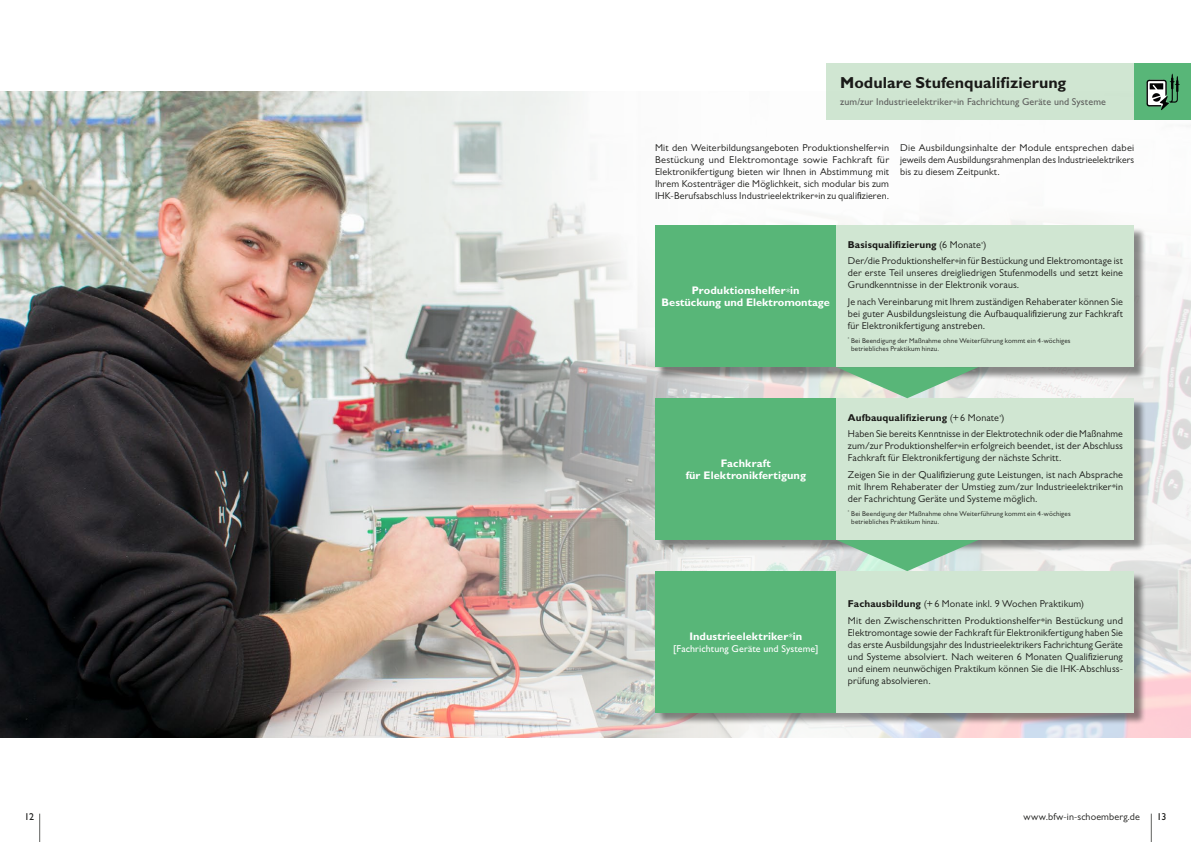
<style>
.page{position:relative;width:1191px;height:842px;background:#fff}
.page>*{position:absolute;margin:0;border:0;box-sizing:border-box;transform-origin:0 0}
.t1{font:700 16px "Gill Sans MT Pro";color:#1a1a18}
.t2{font:700 11px/12px "Gill Sans MT Pro";letter-spacing:.005em;color:#fff;text-align:center}
.t3{font:10px/12px "Gill Sans MT Pro";letter-spacing:.015em;color:#1a1a18}
.t4{font:500 10px "Gill Sans MT Pro";letter-spacing:.005em;color:#5f605e}
.t5{font:500 10px "Gill Sans MT Pro";letter-spacing:.005em;color:#fff}
.t6{font:500 10px "Gill Sans MT Pro";color:#1a1a18}
.t7{font:7px/8.4px "Gill Sans MT Pro";letter-spacing:.025em;color:#1a1a18}
.s1{font-weight:400}
.s2{font-weight:700}
</style>
<div class="page">
<svg style="left:1151px;top:814px;width:1px;height:28px"></svg>
<svg style="left:39px;top:814px;width:1px;height:28px"></svg>
<img style="left:0;top:91px;width:264px;height:646px">
<img style="left:264px;top:91px;width:927px;height:646px">
<div style="left:826px;top:63px;width:308px;height:56px;background:#d0e6d2"></div>
<div style="left:1134px;top:63px;width:57px;height:56px;background:#58b678"></div>
<svg style="left:1146px;top:73px;width:33px;height:37px"></svg>
<div style="left:656px;top:227px;width:490px;height:152px;background:#1a1a18;opacity:.5"></div>
<div style="left:655px;top:225px;width:181px;height:142px;background:#58b678"></div>
<div style="left:836px;top:225px;width:298px;height:142px;background:#d0e6d2"></div>
<div style="left:656px;top:400px;width:490px;height:152px;background:#1a1a18;opacity:.5"></div>
<div style="left:655px;top:398px;width:181px;height:142px;background:#58b678"></div>
<div style="left:836px;top:398px;width:298px;height:142px;background:#d0e6d2"></div>
<div style="left:656px;top:573px;width:490px;height:152px;background:#1a1a18;opacity:.5"></div>
<div style="left:655px;top:571px;width:181px;height:142px;background:#58b678"></div>
<div style="left:836px;top:571px;width:298px;height:142px;background:#d0e6d2"></div>
<svg style="left:836px;top:367px;width:142px;height:31px;background:#9bcaa7"></svg>
<svg style="left:836px;top:540px;width:142px;height:31px;background:#94caa9"></svg>
<h1 class="t1" style="left:840px;top:72px;width:227px">Modulare Stufenqualifizierung</h1>
<p class="t4" style="left:840px;top:96px;width:267px">zum/zur Industrieelektriker<span class="s1">*</span>in Fachrichtung Geräte und Systeme</p>
<p class="t3" style="left:655px;top:142px;width:235px;text-align:justify">Mit den Weiterbildungsangeboten Produktionshelfer*in Bestückung und Elektromontage sowie Fachkraft für Elektronikfertigung bieten wir Ihnen in Abstimmung mit Ihrem Kostenträger die Möglichkeit, sich modular bis zum IHK-Berufsabschluss Industrieelektriker*in zu qualifizieren.</p>
<p class="t3" style="left:900px;top:142px;width:235px;text-align:justify">Die Ausbildungsinhalte der Module entsprechen dabei jeweils dem Ausbildungsrahmenplan des Industrieelektrikers bis zu diesem Zeitpunkt.</p>
<p class="t2" style="left:661px;top:284px;width:170px">Produktionshelfer<span class="s1">*</span>in<br>Bestückung und Elektromontage</p>
<p class="t3" style="left:848px;top:237px;width:276px;line-height:16.3px"><span class="s2">Basisqualifizierung</span> (6 Monate<sup>*</sup>)<br>Der/die Produktionshelfer*in für Bestückung und Elektromontage ist</p>
<p class="t3" style="left:848px;top:267px;width:276px">der erste Teil unseres dreigliedrigen Stufenmodells und setzt keine<br>Grundkenntnisse in der Elektronik voraus.</p>
<p class="t3" style="left:848px;top:295px;width:276px;text-align:justify">Je nach Vereinbarung mit Ihrem zuständigen Rehaberater können Sie bei guter Ausbildungsleistung die Aufbauqualifizierung zur Fachkraft für Elektronikfertigung anstreben.</p>
<p class="t7" style="left:851px;top:336px;width:221px;text-indent:-3px"><sup>*</sup> Bei Beendigung der Maßnahme ohne Weiterführung kommt ein 4-wöchiges betriebliches Praktikum hinzu.</p>
<p class="t2" style="left:685px;top:457px;width:122px">Fachkraft<br>für Elektronikfertigung</p>
<p class="t3" style="left:848px;top:409px;width:276px;line-height:16.3px"><span class="s2">Aufbauqualifizierung</span> (+6 Monate<sup>*</sup>)<br>Haben Sie bereits Kenntnisse in der Elektrotechnik oder die Maßnahme</p>
<p class="t3" style="left:848px;top:440px;width:276px">zum/zur Produktionshelfer*in erfolgreich beendet, ist der Abschluss<br>Fachkraft für Elektronikfertigung der nächste Schritt.</p>
<p class="t3" style="left:848px;top:468px;width:276px;text-align:justify">Zeigen Sie in der Qualifizierung gute Leistungen, ist nach Absprache mit Ihrem Rehaberater der Umstieg zum/zur Industrieelektriker*in der Fachrichtung Geräte und Systeme möglich.</p>
<p class="t7" style="left:851px;top:509px;width:221px;text-indent:-3px"><sup>*</sup> Bei Beendigung der Maßnahme ohne Weiterführung kommt ein 4-wöchiges betriebliches Praktikum hinzu.</p>
<p class="t2" style="left:689px;top:630px;width:114px">Industrieelektriker<span class="s1">*</span>in</p>
<p class="t5" style="left:673px;top:642px;width:147px">[Fachrichtung Geräte und Systeme]</p>
<p class="t3" style="left:848px;top:596px;width:276px;line-height:16.3px"><span class="s2">Fachausbildung</span> (+6 Monate inkl. 9 Wochen Praktikum)<br>Mit den Zwischenschritten Produktionshelfer*in Bestückung und</p>
<p class="t3" style="left:848px;top:626px;width:276px;text-align:justify">Elektromontage sowie der Fachkraft für Elektronikfertigung haben Sie das erste Ausbildungsjahr des Industrieelektrikers Fachrichtung Geräte und Systeme absolviert. Nach weiteren 6 Monaten Qualifizierung und einem neunwöchigen Praktikum können Sie die IHK-Abschluss&shy;prüfung absolvieren.</p>
<p class="t6" style="left:25px;top:811px;width:11px">12</p>
<p class="t3" style="left:1023px;top:811px;width:118px">www.bfw-in-schoemberg.de</p>
<p class="t6" style="left:1157px;top:811px;width:11px">13</p>
</div>
